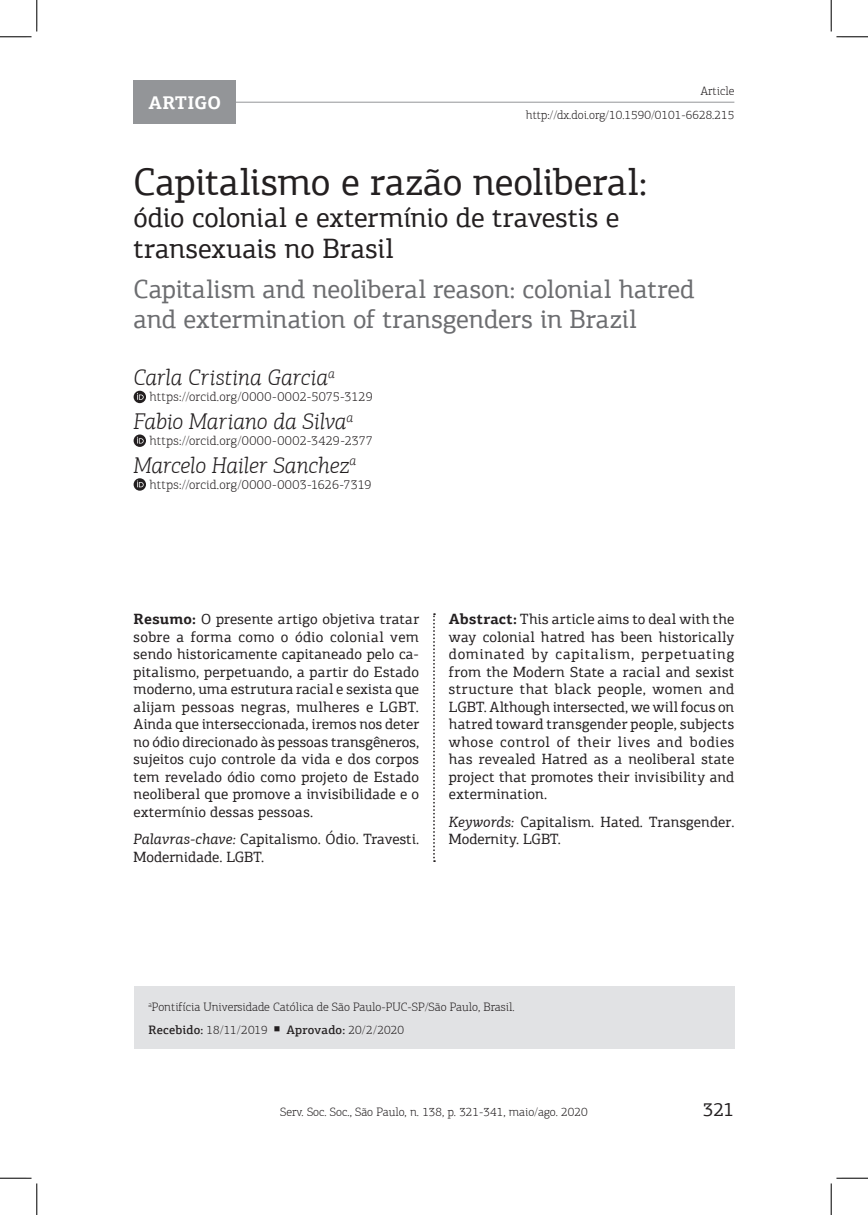
<style>
.page{position:relative;width:868px;height:1215px;background:#fff}
.page>*{position:absolute;margin:0;border:0;box-sizing:border-box;transform-origin:0 0}
.t1{font:38.5px "PF Agora Slab Pro";letter-spacing:-.005em;color:#231f20}
.t2{font:28px/31.5px "PF Agora Slab Pro";letter-spacing:-.005em;color:#231f20}
.t3{font:26.25px/29.8px "PF Agora Slab Pro";letter-spacing:-.005em;color:#6c6d70}
.t4{font:italic 300 22.75px "PF Agora Slab Pro";letter-spacing:-.01em;color:#231f20}
.t5{font:19.25px "PF Agora Slab Pro";color:#231f20}
.t6{font:700 18.38px "PF Agora Slab Pro";letter-spacing:.015em;color:#fff}
.t7{font:14.88px/17.5px "PF Agora Slab Pro";letter-spacing:.005em;color:#231f20;text-align:justify}
.t8{font:300 13.12px "PF Agora Slab Pro";letter-spacing:.01em;color:#231f20}
.t9{font:300 12.25px/23.3px "PF Agora Slab Pro";color:#231f20}
.s1{font-weight:700}
.s2{font-style:italic}
.s3{font-weight:500}
</style>
<div class="page">
<hr style="left:133px;top:102px;width:601px;height:1px;background:#939598">
<div style="left:133px;top:80px;width:103px;height:44px;background:#939598"></div>
<div style="left:133px;top:986px;width:601px;height:62px;background:#e1e2e4"></div>
<svg style="left:133px;top:391px;width:13px;height:12px"></svg>
<svg style="left:137px;top:393px;width:7px;height:7px"></svg>
<svg style="left:133px;top:434px;width:13px;height:13px"></svg>
<svg style="left:137px;top:437px;width:7px;height:6px"></svg>
<svg style="left:133px;top:478px;width:13px;height:12px"></svg>
<svg style="left:137px;top:480px;width:7px;height:7px"></svg>
<svg style="left:433px;top:613px;width:2px;height:249px"></svg>
<hr style="left:0;top:36px;width:32px;height:1px;background:#000">
<hr style="left:836px;top:36px;width:31px;height:1px;background:#000">
<hr style="left:0;top:1177px;width:32px;height:1px;background:#000">
<hr style="left:836px;top:1177px;width:31px;height:1px;background:#000">
<hr style="left:36px;top:0;width:1px;height:32px;background:#000">
<hr style="left:36px;top:1183px;width:1px;height:31px;background:#000">
<hr style="left:830px;top:0;width:1px;height:32px;background:#000">
<hr style="left:830px;top:1183px;width:1px;height:31px;background:#000">
<p class="t6" style="left:148px;top:91px;width:74px">ARTIGO</p>
<p class="t9" style="left:700px;top:80px;width:35px">Article</p>
<p class="t9" style="left:525px;top:103px;width:210px">http://dx.doi.org/10.1590/0101-6628.215</p>
<h1 class="t1" style="left:133px;top:158px;width:514px">Capitalismo e razão neoliberal:</h1>
<h2 class="t2" style="left:133px;top:201px;width:487px">ódio colonial e extermínio de travestis e transexuais no Brasil</h2>
<h3 class="t3" style="left:133px;top:274px;width:562px">Capitalism and neoliberal reason: colonial hatred and extermination of transgenders in Brazil</h3>
<h3 class="t4" style="left:133px;top:364px;width:203px">Carla Cristina Garcia<sup>a</sup></h3>
<p class="t8" style="left:149px;top:389px;width:225px">https://orcid.org/0000-0002-5075-3129</p>
<h3 class="t4" style="left:133px;top:408px;width:221px">Fabio Mariano da Silva<sup>a</sup></h3>
<p class="t8" style="left:149px;top:433px;width:225px">https://orcid.org/0000-0002-3429-2377</p>
<h3 class="t4" style="left:133px;top:452px;width:224px">Marcelo Hailer Sanchez<sup>a</sup></h3>
<p class="t8" style="left:149px;top:476px;width:224px">https://orcid.org/0000-0003-1626-7319</p>
<p class="t7" style="left:133px;top:610px;width:287px"><span class="s1">Resumo:</span> O presente artigo objetiva tratar sobre a forma como o ódio colonial vem sendo historicamente capitaneado pelo ca‑ pitalismo, perpetuando, a partir do Estado moderno, uma estrutura racial e sexista que alijam pessoas negras, mulheres e LGBT.<br>Ainda que interseccionada, iremos nos deter no ódio direcionado às pessoas transgêneros, sujeitos cujo controle da vida e dos corpos tem revelado ódio como projeto de Estado neoliberal que promove a invisibilidade e o extermínio dessas pessoas.</p>
<p class="t7" style="left:133px;top:830px;width:287px"><span class="s2">Palavras-chave:</span> Capitalismo. Ódio. Travesti.<br>Modernidade. LGBT.</p>
<p class="t7" style="left:448px;top:610px;width:287px"><span class="s1">Abstract:</span> This article aims to deal with the way colonial hatred has been historically dominated by capitalism, perpetuating from the Modern State a racial and sexist structure that black people, women and LGBT. Although intersected, we will focus on hatred toward transgender people, subjects whose control of their lives and bodies has revealed Hatred as a neoliberal state project that promotes their invisibility and extermination.</p>
<p class="t7" style="left:448px;top:813px;width:287px"><span class="s2">Keywords:</span> Capitalism. Hated. Transgender.<br>Modernity. LGBT.</p>
<p class="t9" style="left:148px;top:994px;width:367px"><sup>a</sup>Pontifícia Universidade Católica de São Paulo-PUC-SP/São Paulo, Brasil.<br><span class="s3">Recebido:</span> 18/11/2019 ■ <span class="s3">Aprovado:</span> 20/2/2020</p>
<p class="t9" style="left:280px;top:1100px;width:309px">Serv. Soc. Soc., São Paulo, n. 138, p. 321-341, maio/ago. 2020</p>
<p class="t5" style="left:702px;top:1097px;width:33px">321</p>
</div>
